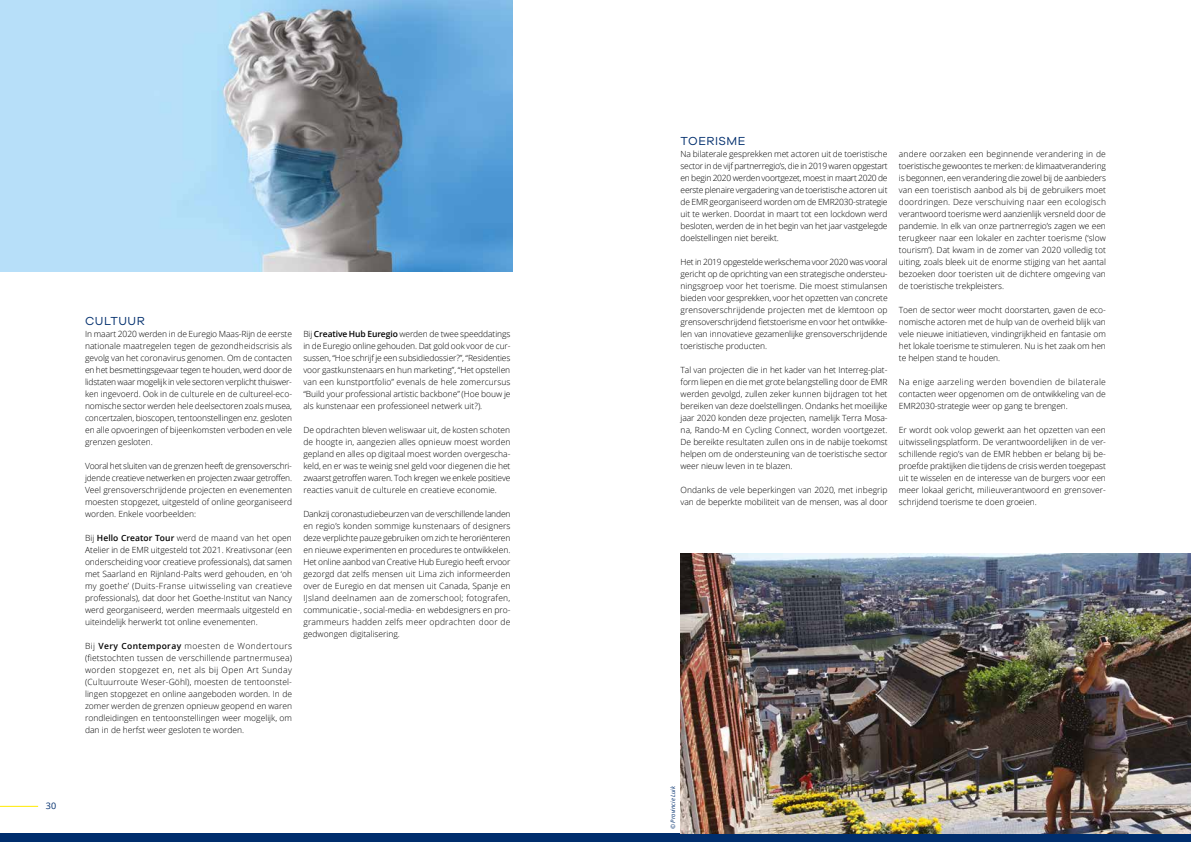
<style>
.page{position:relative;width:1191px;height:842px;background:#fff}
.page>*{position:absolute;margin:0;border:0;box-sizing:border-box;transform-origin:0 0}
.t1{font:12px "Galano Grotesque";letter-spacing:.04em;color:#002e6d}
.t2{font:9px "Open Sans";color:#002e6d}
.t3{font:300 8.5px/12px "Open Sans";letter-spacing:-.005em;color:#000;text-align:justify}
.t4{font:italic 6px "Open Sans";color:#002e6d}
.s1{font-weight:600}
</style>
<div class="page">
<hr style="left:0;top:806px;width:38px;height:1px;background:#ffea00">
<div style="left:0;top:833px;width:1191px;height:9px;background:#002e6d"></div>
<img style="left:0;top:0;width:512px;height:272px">
<img style="left:680px;top:553px;width:511px;height:280px">
<p class="t2" style="left:46px;top:799px;width:12px">30</p>
<h1 class="t1" style="left:85px;top:314px;width:61px">CULTUUR</h1>
<p class="t3" style="left:85px;top:328px;width:209px">In maart 2020 werden in de Euregio Maas-Rijn de eerste nationale maatregelen tegen de gezondheidscrisis als gevolg van het coronavirus genomen. Om de contacten en het besmettingsgevaar tegen te houden, werd door de lidstaten waar mogelijk in vele sectoren verplicht thuiswer&shy;ken ingevoerd. Ook in de culturele en de cultureel-eco&shy;nomische sector werden hele deelsectoren zoals musea, concertzalen, bioscopen, tentoonstellingen enz. gesloten en alle opvoeringen of bijeenkomsten verboden en vele grenzen gesloten.</p>
<p class="t3" style="left:85px;top:460px;width:208px">Vooral het sluiten van de grenzen heeft de grensoverschri&shy;jdende creatieve netwerken en projecten zwaar getroffen.<br>Veel grensoverschrijdende projecten en evenementen moesten stopgezet, uitgesteld of online georganiseerd worden. Enkele voorbeelden:</p>
<p class="t3" style="left:85px;top:532px;width:209px">Bij <span class="s1">Hello Creator Tour</span> werd de maand van het open Atelier in de EMR uitgesteld tot 2021. Kreativsonar (een onderscheiding voor creatieve professionals), dat samen met Saarland en Rijnland-Palts werd gehouden, en ‘oh my goethe’ (Duits-Franse uitwisseling van creatieve professionals), dat door het Goethe-Institut van Nancy werd georganiseerd, werden meermaals uitgesteld en uiteindelijk herwerkt tot online evenementen.</p>
<p class="t3" style="left:85px;top:640px;width:209px">Bij <span class="s1">Very Contemporay</span> moesten de Wondertours (fietstochten tussen de verschillende partnermusea) worden stopgezet en, net als bij Open Art Sunday (Cultuurroute Weser-Göhl), moesten de tentoonstel&shy;lingen stopgezet en online aangeboden worden. In de zomer werden de grenzen opnieuw geopend en waren rondleidingen en tentoonstellingen weer mogelijk, om dan in de herfst weer gesloten te worden.</p>
<p class="t3" style="left:303px;top:328px;width:209px">Bij <span class="s1">Creative Hub Euregio</span> werden de twee speeddatings in de Euregio online gehouden. Dat gold ook voor de cur&shy;sussen, “Hoe schrijf je een subsidiedossier?”, “Residenties voor gastkunstenaars en hun marketing”, “Het opstellen van een kunstportfolio” evenals de hele zomercursus “Build your professional artistic backbone” (Hoe bouw je als kunstenaar een professioneel netwerk uit?).</p>
<p class="t3" style="left:303px;top:424px;width:209px">De opdrachten bleven weliswaar uit, de kosten schoten de hoogte in, aangezien alles opnieuw moest worden gepland en alles op digitaal moest worden overgescha&shy;keld, en er was te weinig snel geld voor diegenen die het zwaarst getroffen waren. Toch kregen we enkele positieve reacties vanuit de culturele en creatieve economie.</p>
<p class="t3" style="left:303px;top:508px;width:209px">Dankzij coronastudiebeurzen van de verschillende landen en regio’s konden sommige kunstenaars of designers deze verplichte pauze gebruiken om zich te heroriënteren en nieuwe experimenten en procedures te ontwikkelen.<br>Het online aanbod van Creative Hub Euregio heeft ervoor gezorgd dat zelfs mensen uit Lima zich informeerden over de Euregio en dat mensen uit Canada, Spanje en IJsland deelnamen aan de zomerschool; fotografen, communicatie-, social-media- en webdesigners en pro&shy;grammeurs hadden zelfs meer opdrachten door de gedwongen digitalisering.</p>
<h1 class="t1" style="left:680px;top:134px;width:66px">TOERISME</h1>
<p class="t3" style="left:680px;top:148px;width:208px">Na bilaterale gesprekken met actoren uit de toeristische sector in de vijf partnerregio’s, die in 2019 waren opgestart en begin 2020 werden voortgezet, moest in maart 2020 de eerste plenaire vergadering van de toeristische actoren uit de EMR georganiseerd worden om de EMR2030-strategie uit te werken. Doordat in maart tot een lockdown werd besloten, werden de in het begin van het jaar vastgelegde doelstellingen niet bereikt.</p>
<p class="t3" style="left:680px;top:256px;width:209px">Het in 2019 opgestelde werkschema voor 2020 was vooral gericht op de oprichting van een strategische ondersteu&shy;ningsgroep voor het toerisme. Die moest stimulansen bieden voor gesprekken, voor het opzetten van concrete grensoverschrijdende projecten met de klemtoon op grensoverschrijdend fietstoerisme en voor het ontwikke&shy;len van innovatieve gezamenlijke grensoverschrijdende toeristische producten.</p>
<p class="t3" style="left:680px;top:364px;width:208px">Tal van projecten die in het kader van het Interreg-plat&shy;form liepen en die met grote belangstelling door de EMR werden gevolgd, zullen zeker kunnen bijdragen tot het bereiken van deze doelstellingen. Ondanks het moeilijke jaar 2020 konden deze projecten, namelijk Terra Mosa&shy;na, Rando-M en Cycling Connect, worden voortgezet.<br>De bereikte resultaten zullen ons in de nabije toekomst helpen om de ondersteuning van de toeristische sector weer nieuw leven in te blazen.</p>
<p class="t3" style="left:680px;top:484px;width:209px">Ondanks de vele beperkingen van 2020, met inbegrip van de beperkte mobiliteit van de mensen, was al door</p>
<p class="t3" style="left:899px;top:148px;width:209px">andere oorzaken een beginnende verandering in de toeristische gewoontes te merken: de klimaatverandering is begonnen, een verandering die zowel bij de aanbieders van een toeristisch aanbod als bij de gebruikers moet doordringen. Deze verschuiving naar een ecologisch verantwoord toerisme werd aanzienlijk versneld door de pandemie. In elk van onze partnerregio’s zagen we een terugkeer naar een lokaler en zachter toerisme (‘slow tourism’). Dat kwam in de zomer van 2020 volledig tot uiting, zoals bleek uit de enorme stijging van het aantal bezoeken door toeristen uit de dichtere omgeving van de toeristische trekpleisters.</p>
<p class="t3" style="left:899px;top:304px;width:209px">Toen de sector weer mocht doorstarten, gaven de eco&shy;nomische actoren met de hulp van de overheid blijk van vele nieuwe initiatieven, vindingrijkheid en fantasie om het lokale toerisme te stimuleren. Nu is het zaak om hen te helpen stand te houden.</p>
<p class="t3" style="left:899px;top:376px;width:208px">Na enige aarzeling werden bovendien de bilaterale contacten weer opgenomen om de ontwikkeling van de EMR2030-strategie weer op gang te brengen.</p>
<p class="t3" style="left:899px;top:424px;width:208px">Er wordt ook volop gewerkt aan het opzetten van een uitwisselingsplatform. De verantwoordelijken in de ver&shy;schillende regio’s van de EMR hebben er belang bij be&shy;proefde praktijken die tijdens de crisis werden toegepast uit te wisselen en de interesse van de burgers voor een meer lokaal gericht, milieuverantwoord en grensover&shy;schrijdend toerisme te doen groeien.</p>
<p class="t4" style="left:669px;top:829px;width:45px;rotate:-90deg">© Provincie Luik</p>
</div>
